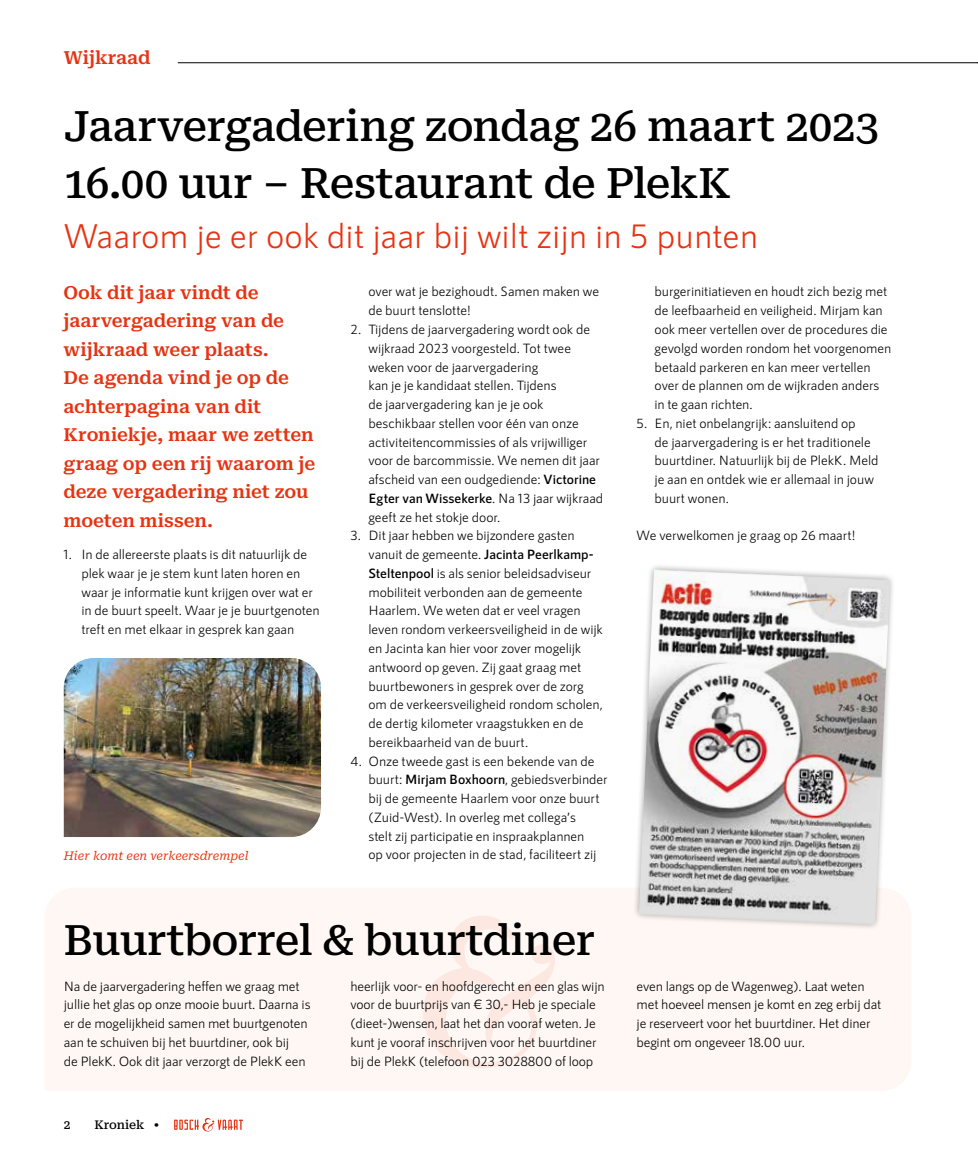
<style>
.page{position:relative;width:978px;height:1170px;background:#fff}
.page>*{position:absolute;margin:0;border:0;box-sizing:border-box;transform-origin:0 0}
.t1{font:500 42px/57px "Roboto Serif";letter-spacing:-.02em;color:#000}
.t2{font:34.5px "RNS Sanz";color:#e63312}
.t3{font:600 18px/28.5px "Roboto Serif";letter-spacing:-.005em;color:#e63312}
.t4{font:13.5px/18.8px "RNS Sanz";letter-spacing:-.01em;color:#000}
.t5{font:italic 12px "Roboto Serif";color:#e63312}
.t6{font:500 12px "Roboto Serif";color:#000}
.s1{font-weight:600}
</style>
<div class="page">
<svg style="left:174px;top:1118px;width:69px;height:13px"></svg>
<hr style="left:178px;top:62px;width:800px;height:1px;background:#000">
<div style="left:45px;top:888px;width:866px;height:202px;background:#fef7f3"></div>
<img style="left:64px;top:658px;width:257px;height:179px">
<svg style="left:632px;top:566px;width:265px;height:365px"></svg>
<img style="left:639px;top:569px;width:251px;height:355px">
<svg style="left:423px;top:915px;width:132px;height:152px"></svg>
<h3 class="t3" style="left:64px;top:43px;width:88px">Wijkraad</h3>
<h1 class="t1" style="left:64px;top:95px;width:817px">Jaarvergadering zondag 26 maart 2023<br>16.00 uur – Restaurant de PlekK</h1>
<h2 class="t2" style="left:64px;top:216px;width:696px">Waarom je er ook dit jaar bij wilt zijn in 5 punten</h2>
<h3 class="t3" style="left:63px;top:277px;width:253px">Ook dit jaar vindt de jaarvergadering van de wijkraad weer plaats.<br>De agenda vind je op de achterpagina van dit<br>Kroniekje, maar we zetten graag op een rij waarom je deze vergadering niet zou moeten missen.</h3>
<p class="t4" style="left:368px;top:282px;width:232px">over wat je bezighoudt. Samen maken we de buurt tenslotte!</p>
<p class="t4" style="left:655px;top:282px;width:238px">burgerinitiatieven en houdt zich bezig met de leefbaarheid en veiligheid. Mirjam kan ook meer vertellen over de procedures die gevolgd worden rondom het voorgenomen betaald parkeren en kan meer vertellen over de plannen om de wijkraden anders in te gaan richten.</p>
<p class="t4" style="left:655px;top:413px;width:226px;text-indent:-18px">5. En, niet onbelangrijk: aansluitend op<br>de jaarvergadering is er het traditionele buurtdiner. Natuurlijk bij de PlekK. Meld je aan en ontdek wie er allemaal in jouw buurt wonen.</p>
<p class="t4" style="left:637px;top:526px;width:220px">We verwelkomen je graag op 26 maart!</p>
<p class="t4" style="left:368px;top:320px;width:236px;text-indent:-18px">2. Tijdens de jaarvergadering wordt ook de wijkraad 2023 voorgesteld. Tot twee weken voor de jaarvergadering<br>kan je je kandidaat stellen. Tijdens<br>de jaarvergadering kan je je ook beschikbaar stellen voor één van onze activiteitencommissies of als vrijwilliger voor de barcommissie. We nemen dit jaar afscheid van een oudgediende: <span class="s1">Victorine Egter van Wissekerke</span>. Na 13 jaar wijkraad geeft ze het stokje door.</p>
<p class="t4" style="left:368px;top:526px;width:236px;text-indent:-18px">3. Dit jaar hebben we bijzondere gasten vanuit de gemeente. <span class="s1">Jacinta Peerlkamp-Steltenpool</span> is als senior beleidsadviseur mobiliteit verbonden aan de gemeente Haarlem. We weten dat er veel vragen leven rondom verkeersveiligheid in de wijk en Jacinta kan hier voor zover mogelijk antwoord op geven. Zij gaat graag met buurtbewoners in gesprek over de zorg om de verkeersveiligheid rondom scholen, de dertig kilometer vraagstukken en de bereikbaarheid van de buurt.</p>
<p class="t4" style="left:368px;top:751px;width:241px;text-indent:-18px">4. Onze tweede gast is een bekende van de buurt: <span class="s1">Mirjam Boxhoorn</span>, gebiedsverbinder bij de gemeente Haarlem voor onze buurt (Zuid-West). In overleg met collega’s<br>stelt zij participatie en inspraakplannen</p>
<p class="t4" style="left:82px;top:545px;width:240px;text-indent:-18px">1. In de allereerste plaats is dit natuurlijk de plek waar je je stem kunt laten horen en waar je informatie kunt krijgen over wat er in de buurt speelt. Waar je je buurtgenoten treft en met elkaar in gesprek kan gaan</p>
<p class="t5" style="left:64px;top:846px;width:186px">Hier komt een verkeersdrempel</p>
<p class="t4" style="left:368px;top:845px;width:229px">op voor projecten in de stad, faciliteert zij</p>
<h1 class="t1" style="left:63px;top:908px;width:533px">Buurtborrel &amp; buurtdiner</h1>
<p class="t4" style="left:64px;top:976px;width:248px">Na de jaarvergadering heffen we graag met jullie het glas op onze mooie buurt. Daarna is er de mogelijkheid samen met buurtgenoten aan te schuiven bij het buurtdiner, ook bij<br>de PlekK. Ook dit jaar verzorgt de PlekK een</p>
<p class="t4" style="left:350px;top:976px;width:256px">heerlijk voor- en hoofdgerecht en een glas wijn voor de buurtprijs van € 30,- Heb je speciale (dieet-)wensen, laat het dan vooraf weten. Je kunt je vooraf inschrijven voor het buurtdiner bij de PlekK (telefoon 023 3028800 of loop</p>
<p class="t4" style="left:637px;top:976px;width:246px">even langs op de Wagenweg). Laat weten met hoeveel mensen je komt en zeg erbij dat je reserveert voor het buurtdiner. Het diner begint om ongeveer 18.00 uur.</p>
<p class="t6" style="left:64px;top:1115px;width:8px">2</p>
<p class="t6" style="left:94px;top:1114px;width:67px">Kroniek •</p>
</div>
